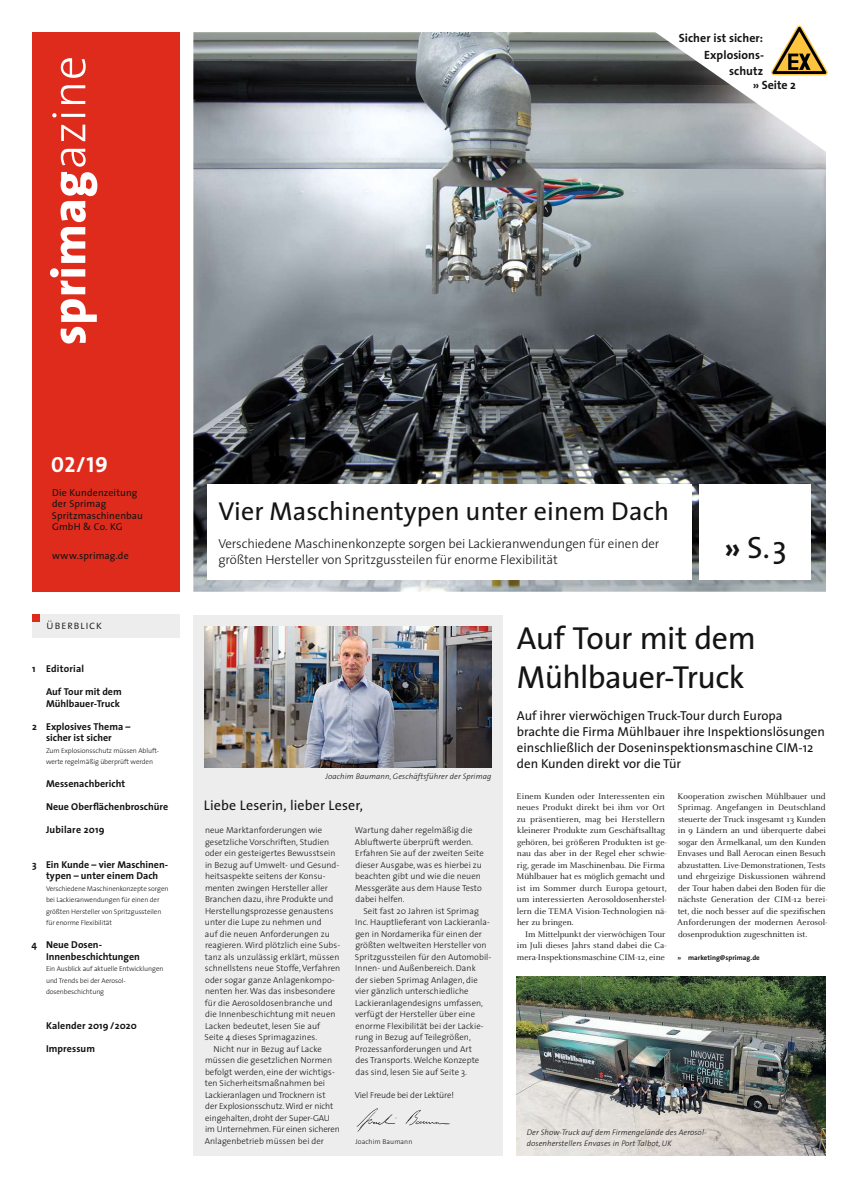
<style>
.page{position:relative;width:858px;height:1198px;background:#fff}
.page>*{position:absolute;margin:0;border:0;box-sizing:border-box;transform-origin:0 0}
.t1{font:32px/38.4px "The Sans";letter-spacing:-.015em;color:#141414}
.t2{font:31px "The Sans";color:#141414}
.t3{font:26px "The Sans";letter-spacing:.005em;color:#141414}
.t4{font:22px "The Sans Bold Caps";color:#fff}
.t5{font:14px "The Sans";letter-spacing:.005em;color:#141414}
.t6{font:13px/16px "The Sans";color:#141414}
.t7{font:300 13px/16px "The Sans";letter-spacing:-.01em;color:#141414}
.t8{font:700 12px/16.8px "The Sans";letter-spacing:.005em;color:#141414;text-align:right}
.t9{font:12px "The Sans Light Caps";letter-spacing:.04em;color:#141414}
.t10{font:700 10px/11.5px "The Sans";color:#141414}
.t11{font:10px/11.6px "The Sans";letter-spacing:.01em;color:#141414}
.t12{font:700 10px "The Sans";letter-spacing:.02em;color:#141414}
.t13{font:9px/11.5px "Celeste OT";color:#141414}
.t14{font:300 8.8px/11.5px "The Sans";letter-spacing:.005em;color:#141414}
.t15{font:italic 300 8px/11px "The Sans";letter-spacing:.01em;color:#141414}
.t16{font:300 7px/11.5px "The Sans";letter-spacing:-.01em;color:#141414}
.t17{font:700 7px "The Sans";color:#141414}
.t18{font:300 7px "The Sans";letter-spacing:.01em;color:#141414}
.s1{font-weight:700}
</style>
<div class="page">
<div style="left:32px;top:32px;width:147px;height:560px;background:#de2b1c"></div>
<svg style="left:50px;top:58px;width:47px;height:286px"></svg>
<div style="left:32px;top:615px;width:147px;height:23px;background:#ededed"></div>
<div style="left:32px;top:615px;width:7px;height:7px;background:#de2b1c"></div>
<img style="left:193px;top:32px;width:633px;height:560px">
<div style="left:194px;top:615px;width:309px;height:540px;background:#ededed"></div>
<img style="left:205px;top:626px;width:286px;height:142px">
<img style="left:517px;top:976px;width:309px;height:179px">
<div style="left:207px;top:485px;width:485px;height:95px;background:#fff"></div>
<div style="left:700px;top:485px;width:111px;height:95px;background:#fff"></div>
<img style="left:356px;top:1108px;width:94px;height:24px">
<svg style="left:771px;top:26px;width:57px;height:49px"></svg>
<h3 class="t8" style="left:679px;top:29px;width:87px">Sicher ist sicher:<br>Explosions&shy;schutz</h3>
<h3 class="t8" style="left:753px;top:77px;width:45px">» Seite 2</h3>
<h3 class="t4" style="left:51px;top:446px;width:58px">02/19</h3>
<p class="t11" style="left:52px;top:486px;width:93px">Die Kundenzeitung der Sprimag<br>Spritzmaschinenbau<br>GmbH &amp; Co. KG</p>
<p class="t11" style="left:52px;top:550px;width:78px">www.sprimag.de</p>
<h3 class="t9" style="left:46px;top:615px;width:57px">überblick</h3>
<p class="t12" style="left:32px;top:660px;width:53px">1 Editorial</p>
<p class="t10" style="left:46px;top:686px;width:77px">Auf Tour mit dem<br>Mühlbauer-Truck</p>
<p class="t10" style="left:32px;top:720px;width:100px;text-align:center">2 Explosives Thema – sicher ist sicher</p>
<p class="t16" style="left:46px;top:744px;width:114px">Zum Explosionsschutz müssen Abluft&shy;werte regelmäßig überprüft werden</p>
<p class="t10" style="left:46px;top:778px;width:81px">Messenachbericht</p>
<p class="t10" style="left:46px;top:801px;width:124px">Neue Oberflächenbroschüre</p>
<p class="t12" style="left:46px;top:821px;width:60px">Jubilare 2019</p>
<p class="t10" style="left:32px;top:858px;width:137px;text-align:center">3 Ein Kunde – vier Maschinen&shy;typen – unter einem Dach</p>
<p class="t16" style="left:46px;top:882px;width:124px">Verschiedene Maschinenkonzepte sorgen bei Lackieranwendungen für einen der größten Hersteller von Spritzgussteilen für enorme Flexibilität</p>
<p class="t10" style="left:46px;top:939px;width:95px;text-indent:-15px">4 Neue Dosen-<br>Innenbeschichtungen</p>
<p class="t16" style="left:46px;top:963px;width:119px">Ein Ausblick auf aktuelle Entwicklungen und Trends bei der Aerosol&shy;dosenbeschichtung</p>
<p class="t10" style="left:46px;top:1019px;width:92px">Kalender 2019 / 2020</p>
<p class="t10" style="left:46px;top:1042px;width:51px">Impressum</p>
<h3 class="t3" style="left:218px;top:490px;width:452px">Vier Maschinentypen unter einem Dach</h3>
<h3 class="t7" style="left:218px;top:535px;width:442px">Verschiedene Maschinenkonzepte sorgen bei Lackieranwendungen für einen der größten Hersteller von Spritzgussteilen für enorme Flexibilität</h3>
<h2 class="t2" style="left:724px;top:522px;width:64px"><span class="s1">»</span> S. 3</h2>
<h1 class="t1" style="left:517px;top:618px;width:240px">Auf Tour mit dem<br>Mühlbauer-Truck</h1>
<p class="t15" style="left:325px;top:771px;width:167px">Joachim Baumann, Geschäftsführer der Sprimag</p>
<h3 class="t5" style="left:204px;top:794px;width:160px">Liebe Leserin, lieber Leser,</h3>
<p class="t14" style="left:205px;top:824px;width:119px">neue Marktanforderungen wie</p>
<p class="t14" style="left:205px;top:836px;width:126px">gesetzliche Vorschriften, Studien</p>
<p class="t14" style="left:205px;top:847px;width:132px">oder ein gesteigertes Bewusstsein</p>
<p class="t14" style="left:205px;top:859px;width:136px">in Bezug auf Umwelt- und Gesund-</p>
<p class="t14" style="left:205px;top:870px;width:122px">heitsaspekte seitens der Konsu-</p>
<p class="t14" style="left:205px;top:882px;width:124px">menten zwingen Hersteller aller</p>
<p class="t14" style="left:205px;top:893px;width:130px">Branchen dazu, ihre Produkte und</p>
<p class="t14" style="left:205px;top:905px;width:130px">Herstellungsprozesse genaustens</p>
<p class="t14" style="left:205px;top:916px;width:118px">unter die Lupe zu nehmen und</p>
<p class="t14" style="left:205px;top:928px;width:127px">auf die neuen Anforderungen zu</p>
<p class="t14" style="left:205px;top:939px;width:137px">reagieren. Wird plötzlich eine Subs-</p>
<p class="t14" style="left:205px;top:951px;width:136px">tanz als unzulässig erklärt, müssen</p>
<p class="t14" style="left:205px;top:962px;width:137px">schnellstens neue Stoffe, Verfahren</p>
<p class="t14" style="left:205px;top:974px;width:131px">oder sogar ganze Anlagenkompo-</p>
<p class="t14" style="left:205px;top:985px;width:132px">nenten her. Was das insbesondere</p>
<p class="t14" style="left:205px;top:997px;width:129px">für die Aerosoldosenbranche und</p>
<p class="t14" style="left:205px;top:1008px;width:132px">die Innenbeschichtung mit neuen</p>
<p class="t14" style="left:205px;top:1020px;width:117px">Lacken bedeutet, lesen Sie auf</p>
<p class="t14" style="left:205px;top:1031px;width:114px">Seite 4 dieses Sprimagazines.</p>
<p class="t14" style="left:213px;top:1043px;width:110px">Nicht nur in Bezug auf Lacke</p>
<p class="t14" style="left:205px;top:1054px;width:129px">müssen die gesetzlichen Normen</p>
<p class="t14" style="left:205px;top:1066px;width:131px">befolgt werden, eine der wichtigs-</p>
<p class="t14" style="left:205px;top:1077px;width:122px">ten Sicherheitsmaßnahmen bei</p>
<p class="t14" style="left:205px;top:1089px;width:122px">Lackieranlagen und Trocknern ist</p>
<p class="t14" style="left:205px;top:1100px;width:130px">der Explosionsschutz. Wird er nicht</p>
<p class="t14" style="left:205px;top:1112px;width:126px">eingehalten, droht der Super-GAU</p>
<p class="t14" style="left:205px;top:1123px;width:136px">im Unternehmen. Für einen sicheren</p>
<p class="t14" style="left:205px;top:1135px;width:121px">Anlagenbetrieb müssen bei der</p>
<p class="t14" style="left:355px;top:824px;width:130px">Wartung daher regelmäßig die<br>Abluftwerte überprüft werden.<br>Erfahren Sie auf der zweiten Seite dieser Ausgabe, was es hierbei zu beachten gibt und wie die neuen<br>Messgeräte aus dem Hause Testo dabei helfen.</p>
<p class="t14" style="left:355px;top:905px;width:138px;text-indent:9px">Seit fast 20 Jahren ist Sprimag Inc. Hauptlieferant von Lackieranla&shy;gen in Nordamerika für einen der größten weltweiten Hersteller von Spritzgussteilen für den Automobil-Innen- und Außenbereich. Dank<br>der sieben Sprimag Anlagen, die vier gänzlich unterschiedliche Lackieranlagendesigns umfassen, verfügt der Hersteller über eine enorme Flexibilität bei der Lackie&shy;rung in Bezug auf Teilegrößen, Prozessanforderungen und Art<br>des Transports. Welche Konzepte das sind, lesen Sie auf Seite 3.</p>
<p class="t14" style="left:355px;top:1089px;width:101px">Viel Freude bei der Lektüre!</p>
<p class="t18" style="left:355px;top:1136px;width:58px">Joachim Baumann</p>
<h3 class="t6" style="left:517px;top:707px;width:309px">Auf ihrer vierwöchigen Truck-Tour durch Europa brachte die Firma Mühlbauer ihre Inspektionslösungen einschließlich der Doseninspektionsmaschine CIM-12 den Kunden direkt vor die Tür</h3>
<p class="t13" style="left:516px;top:791px;width:152px">Einem Kunden oder Interessenten ein neues Produkt direkt bei ihm vor Ort zu präsentieren, mag bei Herstellern kleinerer Produkte zum Geschäftsalltag gehören, bei größeren Produkten ist ge&shy;nau das aber in der Regel eher schwie&shy;rig, gerade im Maschinenbau. Die Firma Mühlbauer hat es möglich gemacht und ist im Sommer durch Europa getourt, um interessierten Aerosoldosenherstel&shy;lern die TEMA Vision-Technologien nä&shy;her zu bringen.</p>
<p class="t13" style="left:517px;top:929px;width:151px;text-align:justify;text-indent:8px">Im Mittelpunkt der vierwöchigen Tour im Juli dieses Jahrs stand dabei die Ca&shy;mera-Inspektionsmaschine CIM-12, eine</p>
<p class="t13" style="left:677px;top:791px;width:152px">Kooperation zwischen Mühlbauer und Sprimag. Angefangen in Deutschland steuerte der Truck insgesamt 13 Kunden in 9 Ländern an und überquerte dabei sogar den Ärmelkanal, um den Kunden Envases und Ball Aerocan einen Besuch abzustatten. Live-Demonstrationen, Tests und ehrgeizige Diskussionen während der Tour haben dabei den Boden für die nächste Generation der CIM-12 berei&shy;tet, die noch besser auf die spezifischen Anforderungen der modernen Aerosol&shy;dosenproduktion zugeschnitten ist.</p>
<p class="t17" style="left:677px;top:951px;width:84px">» marketing@sprimag.de</p>
<p class="t15" style="left:527px;top:1126px;width:181px">Der Show-Truck auf dem Firmengelände des Aerosol&shy;dosenherstellers Envases in Port Talbot, UK</p>
</div>
